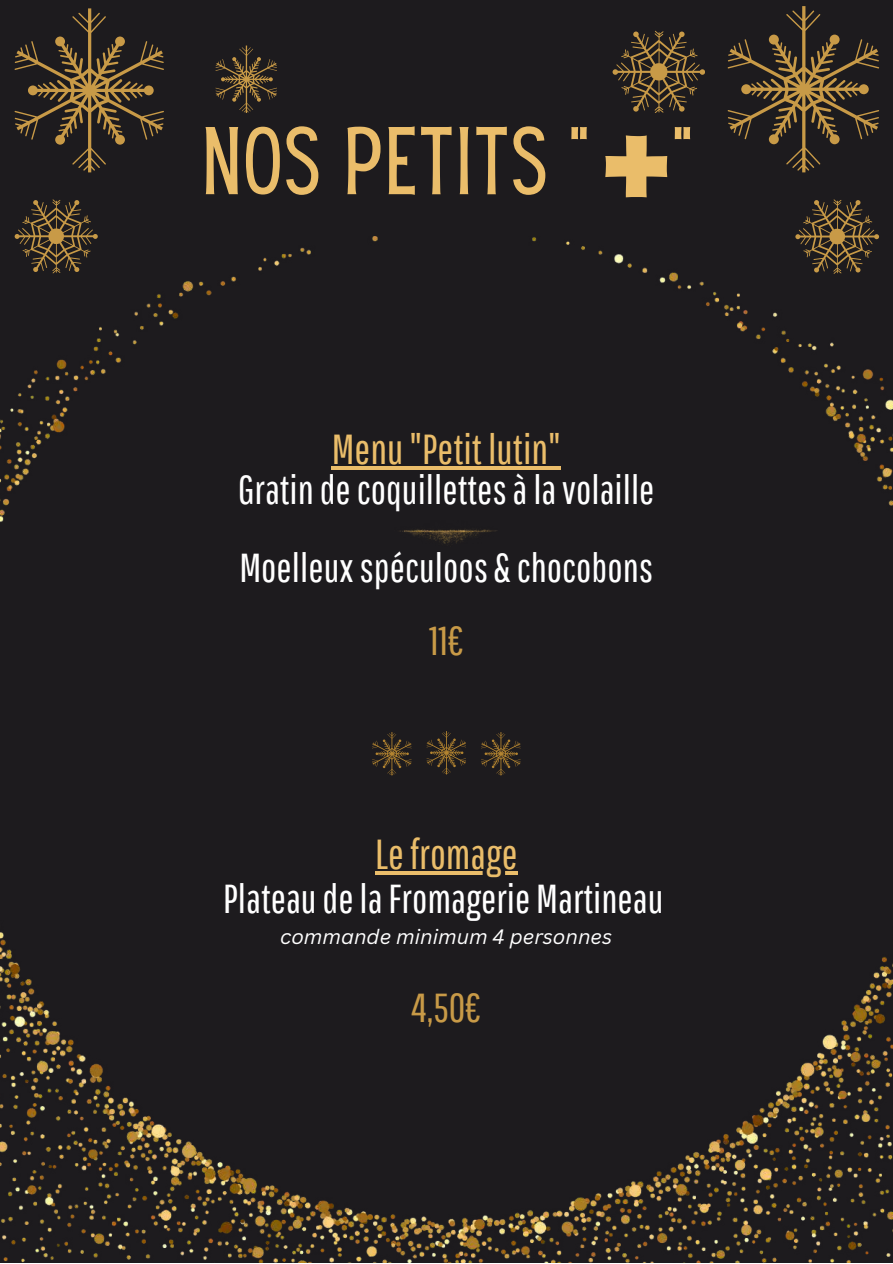
<style>
.page{position:relative;width:893px;height:1264px;background:#fff}
.page>*{position:absolute;margin:0;border:0;box-sizing:border-box;transform-origin:0 0}
.t1{font:263.25px "Hey Gotcha";color:#eabd6a}
.t2{font:83.85px "Hey Gotcha";letter-spacing:.04em;color:#eabd6a}
.t3{font:42px "Pathway Gothic One";color:#eabd6a}
.t4{font:40.5px "Pathway Gothic One";color:#fff}
.t5{font:40.5px "Pathway Gothic One";color:#c89a47}
.t6{font:italic 20.25px "Canva Sans";color:#fff}
</style>
<div class="page">
<div style="left:0;top:0;width:892px;height:1262px;background:#1d1b1e"></div>
<img style="left:0;top:237px;width:892px;height:1025px">
<svg style="left:15px;top:8px;width:149px;height:164px"></svg>
<svg style="left:727px;top:6px;width:152px;height:166px"></svg>
<svg style="left:215px;top:46px;width:62px;height:67px"></svg>
<svg style="left:612px;top:31px;width:92px;height:82px"></svg>
<svg style="left:15px;top:199px;width:83px;height:74px"></svg>
<svg style="left:795px;top:199px;width:84px;height:75px"></svg>
<hr style="left:332px;top:466px;width:229px;height:4px;background:#eabd6a">
<hr style="left:375px;top:871px;width:142px;height:3px;background:#eabd6a">
<svg style="left:426px;top:731px;width:40px;height:43px"></svg>
<svg style="left:481px;top:732px;width:39px;height:43px"></svg>
<svg style="left:372px;top:732px;width:39px;height:43px"></svg>
<img style="left:395px;top:520px;width:102px;height:26px">
<h2 class="t2" style="left:202px;top:127px;width:489px">NOS PETITS “ ”</h2>
<h1 class="t1" style="left:605px;top:61px;width:63px">+</h1>
<p class="t3" style="left:332px;top:424px;width:230px">Menu"Petit lutin"</p>
<p class="t4" style="left:238px;top:465px;width:418px">Gratindecoquillettesàlavolaille</p>
<p class="t4" style="left:239px;top:543px;width:415px">Moelleuxspéculoos &amp; chocobons</p>
<p class="t5" style="left:429px;top:616px;width:36px">11€</p>
<p class="t3" style="left:375px;top:829px;width:144px">Lefromage</p>
<p class="t4" style="left:223px;top:874px;width:442px">PlateaudelaFromagerie Martineau</p>
<p class="t6" style="left:280px;top:922px;width:333px">commande minimum 4 personnes</p>
<p class="t5" style="left:411px;top:983px;width:71px">4,50€</p>
</div>
